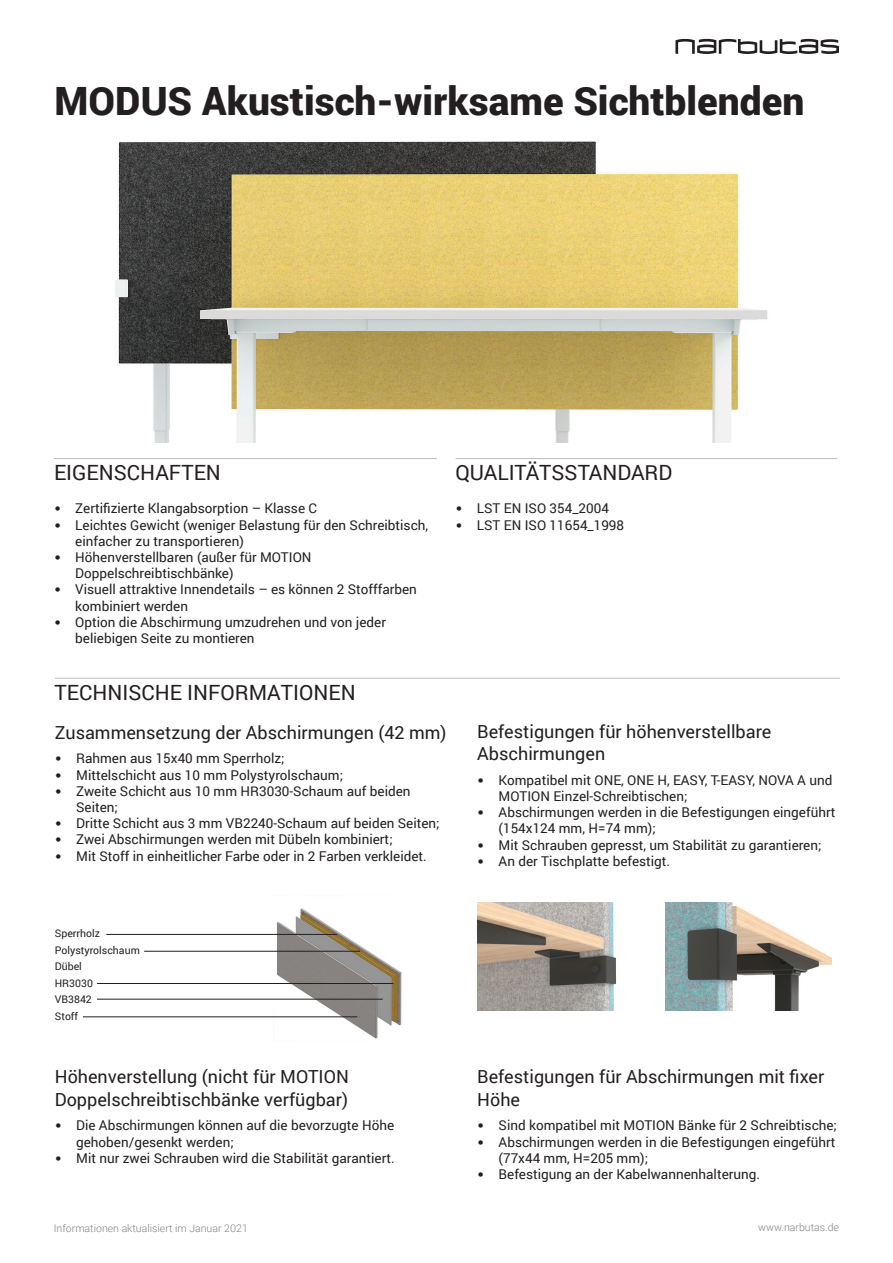
<style>
.page{position:relative;width:893px;height:1263px;background:#fff}
.page>*{position:absolute;margin:0;border:0;box-sizing:border-box;transform-origin:0 0}
.t1{font:900 39px "Roboto";color:#231f20}
.t2{font:21px "Roboto";color:#231f20}
.t3{font:18px/22.5px "Roboto";color:#231f20}
.t4{font:13.5px/16.2px "Roboto";color:#231f20}
.t5{font:300 10.5px "Roboto";color:#808180}
.t6{font:10.5px/16.5px "Roboto";color:#231f20}
.s1{font-family:"DIN Pro"}
</style>
<div class="page">
<svg style="left:675px;top:39px;width:164px;height:15px"></svg>
<img style="left:115px;top:141px;width:653px;height:301px">
<hr style="left:54px;top:458px;width:383px;height:1px;background:#bcbdc0">
<hr style="left:456px;top:458px;width:381px;height:1px;background:#bcbdc0">
<img style="left:273px;top:908px;width:129px;height:131px">
<hr style="left:106px;top:934px;width:231px;height:1px;background:#231f20">
<hr style="left:144px;top:951px;width:216px;height:1px;background:#231f20">
<hr style="left:97px;top:983px;width:296px;height:1px;background:#231f20">
<hr style="left:97px;top:999px;width:286px;height:1px;background:#231f20">
<hr style="left:83px;top:1016px;width:274px;height:1px;background:#231f20">
<hr style="left:55px;top:678px;width:785px;height:1px;background:#bcbdc0">
<img style="left:477px;top:902px;width:139px;height:109px">
<img style="left:666px;top:902px;width:166px;height:109px">
<h1 class="t1" style="left:55px;top:74px;width:751px">MODUS Akustisch-wirksame Sichtblenden</h1>
<h2 class="t2" style="left:54px;top:458px;width:168px">EIGENSCHAFTEN</h2>
<p class="t4" style="left:54px;top:500px;width:265px"><span class="s1">•</span> Zertifizierte Klangabsorption – Klasse C</p>
<p class="t4" style="left:75px;top:516px;width:354px;text-indent:-21px"><span class="s1">•</span> Leichtes Gewicht (weniger Belastung für den Schreibtisch, einfacher zu transportieren)</p>
<p class="t4" style="left:75px;top:549px;width:238px;text-indent:-21px"><span class="s1">•</span> Höhenverstellbaren (außer für MOTION<br>Doppelschreibtischbänke)</p>
<p class="t4" style="left:75px;top:581px;width:343px;text-indent:-21px"><span class="s1">•</span> Visuell attraktive Innendetails – es können 2 Stofffarben kombiniert werden</p>
<p class="t4" style="left:75px;top:613px;width:312px;text-indent:-21px"><span class="s1">•</span> Option die Abschirmung umzudrehen und von jeder beliebigen Seite zu montieren</p>
<h2 class="t2" style="left:456px;top:458px;width:218px">QUALITÄTSSTANDARD</h2>
<p class="t4" style="left:456px;top:500px;width:155px"><span class="s1">•</span> LST EN ISO 354_2004</p>
<p class="t4" style="left:456px;top:516px;width:170px"><span class="s1">•</span> LST EN ISO 11654_1998</p>
<h2 class="t2" style="left:55px;top:678px;width:303px">TECHNISCHE INFORMATIONEN</h2>
<h3 class="t3" style="left:55px;top:720px;width:393px">Zusammensetzung der Abschirmungen (42 mm)</h3>
<p class="t4" style="left:55px;top:750px;width:231px"><span class="s1">•</span> Rahmen aus 15x40 mm Sperrholz;</p>
<p class="t4" style="left:55px;top:766px;width:290px"><span class="s1">•</span> Mittelschicht aus 10 mm Polystyrolschaum;</p>
<p class="t4" style="left:76px;top:782px;width:336px;text-indent:-21px"><span class="s1">•</span> Zweite Schicht aus 10 mm HR3030-Schaum auf beiden<br>Seiten;</p>
<p class="t4" style="left:55px;top:815px;width:386px"><span class="s1">•</span> Dritte Schicht aus 3 mm VB2240-Schaum auf beiden Seiten;</p>
<p class="t4" style="left:55px;top:831px;width:339px"><span class="s1">•</span> Zwei Abschirmungen werden mit Dübeln kombiniert;</p>
<p class="t4" style="left:55px;top:847px;width:373px"><span class="s1">•</span> Mit Stoff in einheitlicher Farbe oder in 2 Farben verkleidet.</p>
<h3 class="t3" style="left:477px;top:719px;width:295px">Befestigungen für höhenverstellbare<br>Abschirmungen</h3>
<p class="t4" style="left:499px;top:771px;width:335px;text-indent:-21px"><span class="s1">•</span> Kompatibel mit ONE, ONE H, EASY, T-EASY, NOVA A und<br>MOTION Einzel-Schreibtischen;</p>
<p class="t4" style="left:499px;top:804px;width:338px;text-indent:-21px"><span class="s1">•</span> Abschirmungen werden in die Befestigungen eingeführt (154x124 mm, H=74 mm);</p>
<p class="t4" style="left:477px;top:836px;width:346px"><span class="s1">•</span> Mit Schrauben gepresst, um Stabilität zu garantieren;</p>
<p class="t4" style="left:477px;top:852px;width:194px"><span class="s1">•</span> An der Tischplatte befestigt.</p>
<p class="t6" style="left:55px;top:925px;width:87px">Sperrholz<br>Polystyrolschaum<br>Dübel<br>HR3030<br>VB3842<br>Stoff</p>
<h3 class="t3" style="left:55px;top:1065px;width:295px">Höhenverstellung (nicht für MOTION<br>Doppelschreibtischbänke verfügbar)</h3>
<p class="t4" style="left:76px;top:1117px;width:320px;text-indent:-21px"><span class="s1">•</span> Die Abschirmungen können auf die bevorzugte Höhe gehoben/gesenkt werden;</p>
<p class="t4" style="left:55px;top:1149px;width:341px"><span class="s1">•</span> Mit nur zwei Schrauben wird die Stabilität garantiert.</p>
<h3 class="t3" style="left:477px;top:1065px;width:348px">Befestigungen für Abschirmungen mit fixer<br>Höhe</h3>
<p class="t4" style="left:477px;top:1117px;width:361px"><span class="s1">•</span> Sind kompatibel mit MOTION Bänke für 2 Schreibtische;</p>
<p class="t4" style="left:499px;top:1133px;width:338px;text-indent:-21px"><span class="s1">•</span> Abschirmungen werden in die Befestigungen eingeführt (77x44 mm, H=205 mm);</p>
<p class="t4" style="left:477px;top:1165px;width:284px"><span class="s1">•</span> Befestigung an der Kabelwannenhalterung.</p>
<p class="t5" style="left:54px;top:1220px;width:196px">Informationen aktualisiert im Januar 2021</p>
<p class="t5" style="left:758px;top:1219px;width:82px">www.narbutas.de</p>
</div>
